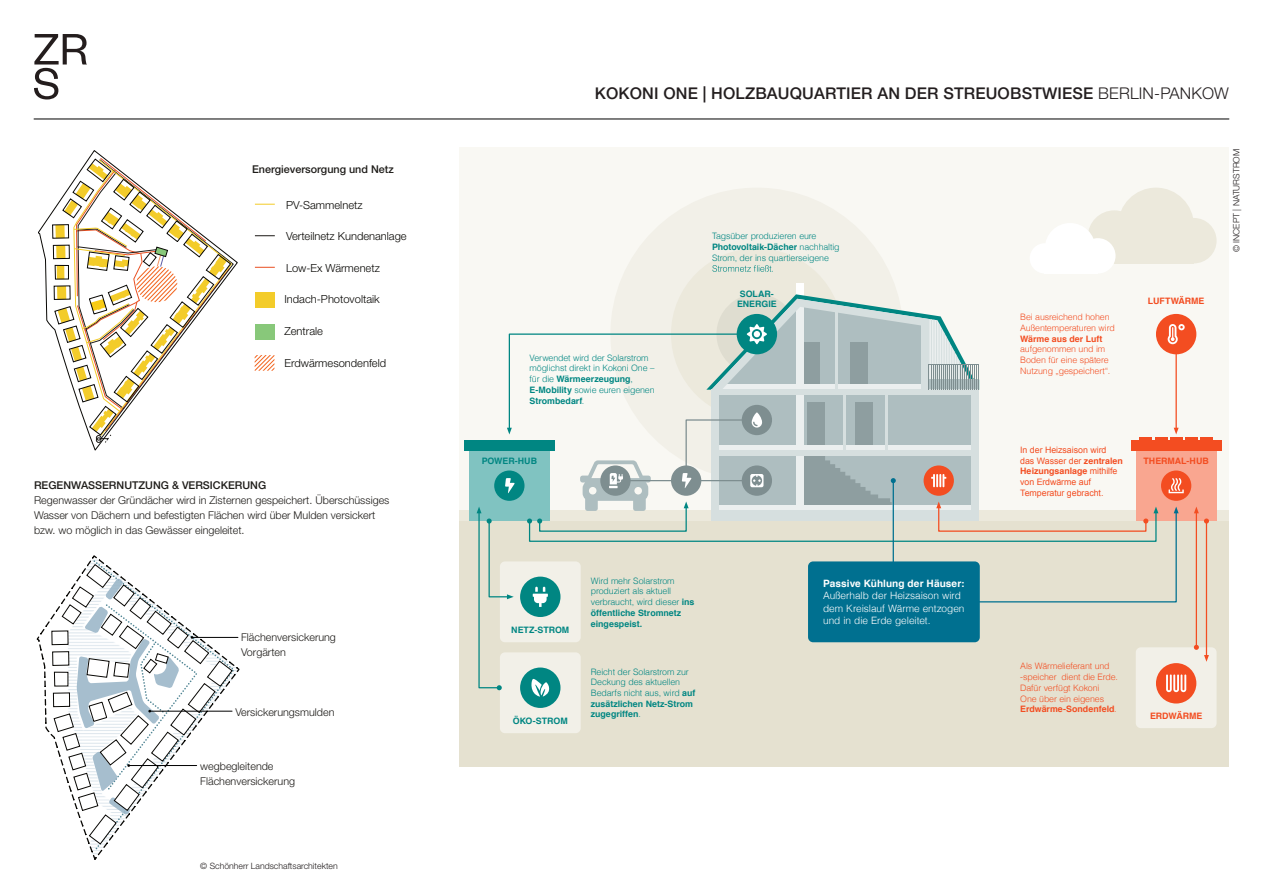
<style>
.page{position:relative;width:1263px;height:893px;background:#fff}
.page>*{position:absolute;margin:0;border:0;box-sizing:border-box;transform-origin:0 0}
.t1{font:500 16.2px "Helvetica Neue LT Pro";letter-spacing:.01em;color:#231e1f}
.t2{font:300 11.1px "Helvetica Neue LT Pro";color:#080704}
.t3{font:300 10.8px/15px "Helvetica Neue LT Pro";color:#1e1c19}
.t4{font:500 10.8px "Helvetica Neue LT Pro";color:#1e1c19}
.t5{font:300 10.05px/12.6px "Helvetica";letter-spacing:-.005em;color:#fff}
.t6{font:700 10.05px "Helvetica";letter-spacing:.005em;color:#fff}
.t7{font:300 8.85px/10.8px "Helvetica";letter-spacing:-.015em;color:#008682}
.t8{font:300 8.85px/10.8px "Helvetica";letter-spacing:-.015em;color:#f34d21}
.t9{font:8.85px/10.8px "Arial";letter-spacing:-.005em;color:#f34d21}
.t10{font:700 8.85px "Helvetica";color:#f34d21}
.t11{font:700 8.85px/9.4px "Helvetica";color:#008682;text-align:center}
.t12{font:300 8.7px "Helvetica Neue LT Pro";color:#231e1f}
.s1{font-weight:300}
.s2{font-weight:700}
.s3{font-family:"Helvetica";font-weight:700}
.s4{font-family:"Arial";font-weight:400}
</style>
<div class="page">
<hr style="left:34px;top:119px;width:1195px;height:1px;background:#000">
<svg style="left:34px;top:34px;width:53px;height:65px"></svg>
<div style="left:460px;top:147px;width:769px;height:620px;background:#f9f8f3"></div>
<div style="left:460px;top:511px;width:769px;height:10px;background:#ece9dc"></div>
<div style="left:460px;top:521px;width:769px;height:246px;background:#e5e1d0"></div>
<div style="left:1088px;top:210px;width:53px;height:53px;background:#ece9dc;border-radius:50%"></div>
<div style="left:1171px;top:218px;width:45px;height:45px;background:#ece9dc;border-radius:50%"></div>
<div style="left:1118px;top:188px;width:76px;height:75px;background:#ece9dc;border-radius:50%"></div>
<div style="left:1114px;top:233px;width:80px;height:30px;background:#ece9dc"></div>
<div style="left:1080px;top:238px;width:35px;height:35px;background:#fff;border-radius:50%"></div>
<div style="left:1030px;top:243px;width:30px;height:30px;background:#fff;border-radius:50%"></div>
<div style="left:1045px;top:223px;width:50px;height:50px;background:#fff;border-radius:50%"></div>
<div style="left:1045px;top:253px;width:53px;height:20px;background:#fff"></div>
<div style="left:610px;top:188px;width:293px;height:293px;background:#f2f0e8;border-radius:50%"></div>
<div style="left:671px;top:248px;width:172px;height:172px;background:#ece9dc;border-radius:50%"></div>
<div style="left:500px;top:652px;width:81px;height:81px;background:#f2f0e8;border-radius:5px"></div>
<div style="left:520px;top:667px;width:40px;height:41px;background:#008682;border-radius:50%"></div>
<div style="left:469px;top:450px;width:81px;height:71px;background:#80c3c1"></div>
<div style="left:464px;top:440px;width:91px;height:10px;background:#008682"></div>
<div style="left:1136px;top:445px;width:80px;height:76px;background:#f9a690"></div>
<div style="left:1131px;top:440px;width:90px;height:10px;background:#f34d21"></div>
<div style="left:1136px;top:647px;width:80px;height:81px;background:#f2f0e8;border-radius:5px"></div>
<div style="left:796px;top:284px;width:8px;height:20px;background:#fff"></div>
<svg style="left:712px;top:265px;width:61px;height:7px"></svg>
<hr style="left:1196px;top:511px;width:1px;height:136px;background:#f34d21">
<hr style="left:1206px;top:521px;width:1px;height:136px;background:#f34d21">
<svg style="left:1194px;top:507px;width:15px;height:17px"></svg>
<svg style="left:1194px;top:645px;width:15px;height:17px"></svg>
<div style="left:1200px;top:438px;width:13px;height:7px;background:#f34d21"></div>
<div style="left:1185px;top:438px;width:12px;height:7px;background:#f34d21"></div>
<div style="left:1156px;top:314px;width:40px;height:40px;background:#f34d21;border-radius:50%"></div>
<div style="left:1156px;top:663px;width:40px;height:40px;background:#f34d21;border-radius:50%"></div>
<div style="left:1161px;top:470px;width:30px;height:31px;background:#f34d21;border-radius:50%"></div>
<svg style="left:477px;top:294px;width:709px;height:403px"></svg>
<div style="left:808px;top:561px;width:172px;height:81px;background:#007090;border-radius:5px"></div>
<svg style="left:36px;top:555px;width:204px;height:305px"></svg>
<svg style="left:54px;top:559px;width:182px;height:294px"></svg>
<hr style="left:193px;top:637px;width:45px;height:1px;background:#000">
<svg style="left:237px;top:203px;width:38px;height:168px"></svg>
<svg style="left:38px;top:150px;width:199px;height:300px"></svg>
<p class="t4" style="left:252px;top:163px;width:143px">Energieversorgung und Netz</p>
<p class="t2" style="left:286px;top:201px;width:78px">PV-Sammelnetz</p>
<p class="t2" style="left:286px;top:232px;width:122px">Verteilnetz Kundenanlage</p>
<p class="t2" style="left:286px;top:264px;width:95px">Low-Ex Wärmenetz</p>
<p class="t2" style="left:284px;top:296px;width:97px">Indach-Photovoltaik</p>
<p class="t2" style="left:284px;top:327px;width:40px">Zentrale</p>
<p class="t2" style="left:284px;top:359px;width:103px">Erdwärmesondenfeld</p>
<p class="t4" style="left:34px;top:479px;width:234px">REGENWASSERNUTZUNG &amp; VERSICKERUNG</p>
<p class="t3" style="left:34px;top:494px;width:357px">Regenwasser der Gründächer wird in Zisternen gespeichert. Überschüssiges<br>Wasser von Dächern und befestigten Flächen wird über Mulden versickert bzw. wo möglich in das Gewässer eingeleitet.</p>
<p class="t3" style="left:241px;top:631px;width:96px">Flächenversickerung<br>Vorgärten</p>
<p class="t3" style="left:235px;top:706px;width:100px">Versickerungsmulden</p>
<p class="t3" style="left:200px;top:760px;width:96px">wegbegleitende<br>Flächenversickerung</p>
<p class="t12" style="left:200px;top:863px;width:139px">© Schönherr Landschaftsarchitekten</p>
<h1 class="t1" style="left:595px;top:84px;width:636px">KOKONI ONE | HOLZBAUQUARTIER AN DER STREUOBSTWIESE <span class="s1">BERLIN-PANKOW</span></h1>
<p class="t7" style="left:530px;top:352px;width:127px">Verwendet wird der Solarstrom möglichst direkt in Kokoni One – für die <span class="s2">Wärmeerzeugung</span>,<br><span class="s2">E-Mobility</span> sowie euren eigenen<br><span class="s2">Strombedarf</span>.</p>
<p class="t7" style="left:712px;top:230px;width:129px">Tagsüber produzieren eure<br><span class="s2">Photovoltaik-Dächer</span> nachhaltig<br>Strom, der ins quartierseigene</p>
<p class="t11" style="left:737px;top:289px;width:41px">SOLAR-<br>ENERGIE</p>
<p class="t8" style="left:1020px;top:311px;width:96px">Bei ausreichend hohen<br>Außen temperaturen wird</p>
<p class="t10" style="left:1020px;top:331px;width:84px">Wärme aus der Luft</p>
<p class="t8" style="left:1020px;top:343px;width:91px">aufgenommen und im<br>Boden für eine spätere<br>Nutzung „gespeichert“.</p>
<p class="t10" style="left:1148px;top:294px;width:58px">LUFTWÄRME</p>
<p class="t9" style="left:1020px;top:444px;width:104px">In der Heizsaison wird das Wasser der <span class="s3">zentralen</span></p>
<p class="t10" style="left:1020px;top:464px;width:99px">Heizungsanlage <span class="s4">mithilfe</span></p>
<p class="t9" style="left:1020px;top:477px;width:85px">von Erdwärme auf<br>Temperatur gebracht.</p>
<p class="t11" style="left:482px;top:456px;width:57px">POWER-HUB</p>
<p class="t10" style="left:1143px;top:453px;width:67px">THERMAL-HUB</p>
<p class="t12" style="left:1233px;top:252px;width:105px;rotate:-90deg">© INCEPT | NATURSTROM</p>
<p class="t11" style="left:511px;top:625px;width:60px">NETZ-STROM</p>
<p class="t11" style="left:513px;top:716px;width:56px">ÖKO-STROM</p>
<p class="t7" style="left:591px;top:574px;width:105px">Wird mehr Solarstrom produziert als aktuell verbraucht, wird dieser <span class="s2">ins öffentliche Stromnetz eingespeist.</span></p>
<p class="t7" style="left:591px;top:665px;width:106px">Reicht der Solarstrom zur<br>Deckung des aktuellen<br>Bedarfs nicht aus, wird <span class="s2">auf zusätzlichen Netz-Strom zugegriffen</span>.</p>
<p class="t6" style="left:823px;top:575px;width:143px">Passive Kühlung der Häuser:</p>
<p class="t5" style="left:823px;top:589px;width:143px">Außerhalb der Heizsaison wird dem Kreislauf Wärme entzogen und in die Erde geleitet.</p>
<p class="t8" style="left:1020px;top:660px;width:99px">Als Wärmelieferant und -speicher dient die Erde.<br>Dafür verfügt Kokoni<br>One über ein eigenes<br><span class="s2">Erdwärme-Sondenfeld</span>.</p>
<p class="t10" style="left:1150px;top:708px;width:54px">ERDWÄRME</p>
</div>
